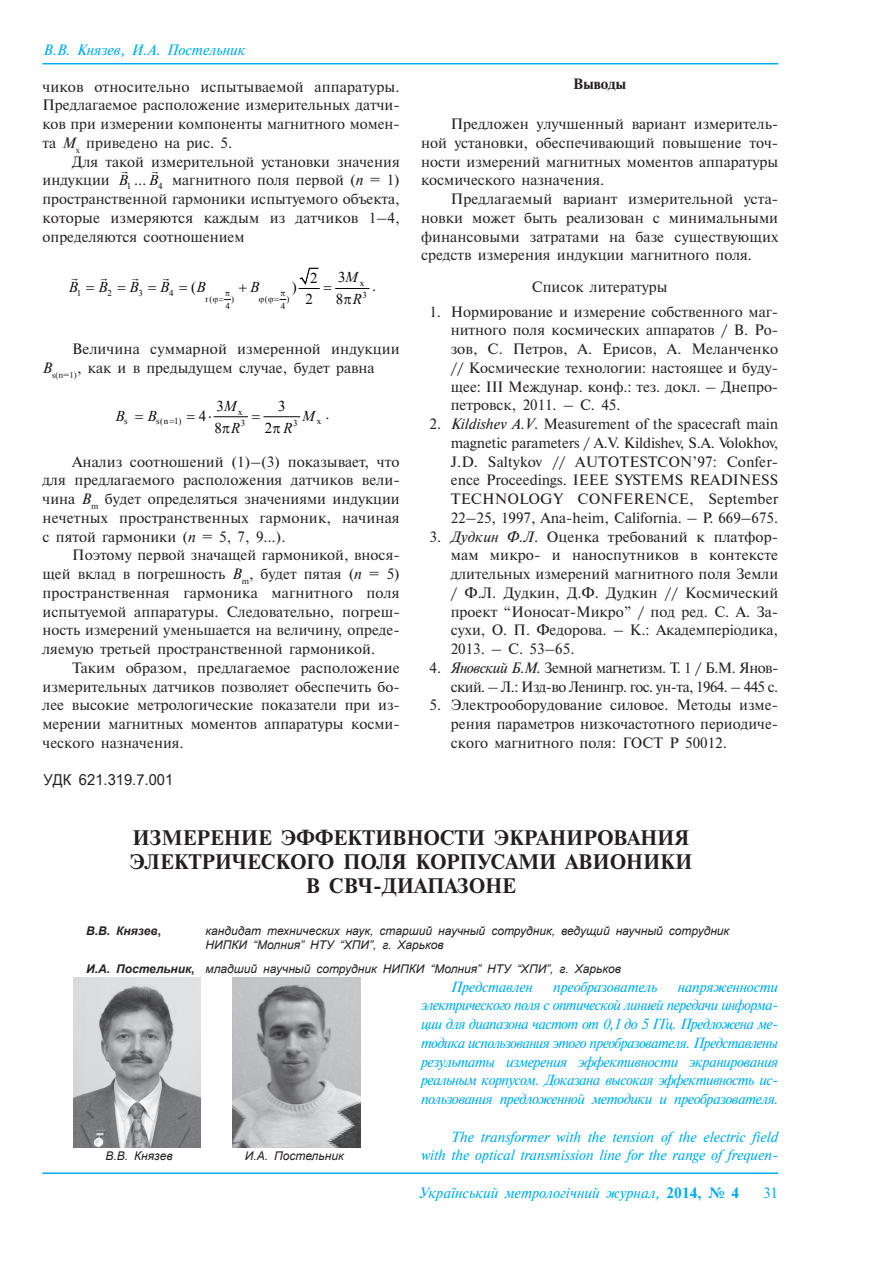
<style>
.page{position:relative;width:893px;height:1263px;background:#fff}
.page>*{position:absolute;margin:0;border:0;box-sizing:border-box;transform-origin:0 0}
.t1{font:700 21px/24px "Newton C";color:#231f20;text-align:center}
.t2{font:15px/18.8px "Newton C";color:#231f20;text-align:justify}
.t3{font:15px/18.8px "Newton C";letter-spacing:-.035em;color:#231f20;text-align:right}
.t4{font:italic 15px "Newton C";color:#00aeef}
.t5{font:15px "Arial Narrow";color:#231f20;scale:1.2 1}
.t6{font:15px "Times New Roman";color:#040503}
.t7{font:italic 15px "Times New Roman";color:#040503}
.t8{font:700 15px "Newton C";color:#231f20}
.t9{font:15px "Newton C";color:#00aeef}
.t10{font:italic 14.7px/18.8px "Newton C";color:#00aeef;text-align:justify}
.t11{font:italic 12px/13.5px "Arial";color:#231f20}
.t12{font:italic 700 12px "Arial";color:#231f20}
.t13{font:9px "Times New Roman";color:#040503}
.s1{font-style:italic}
.s2{font-family:"Times New Roman";font-style:italic;color:#040503}
.s3{font-style:normal}
.s4{font-weight:700}
.s5{font-weight:700;font-style:normal}
</style>
<div class="page">
<hr style="left:42px;top:1172px;width:736px;height:2px;background:#00aeef">
<hr style="left:42px;top:63px;width:736px;height:1px;background:#00aeef">
<hr style="left:336px;top:288px;width:33px;height:1px;background:#040503">
<hr style="left:214px;top:416px;width:33px;height:1px;background:#040503">
<hr style="left:264px;top:416px;width:36px;height:1px;background:#040503">
<img style="left:73px;top:978px;width:128px;height:169px">
<img style="left:233px;top:978px;width:127px;height:169px">
<svg style="left:224px;top:299px;width:6px;height:2px"></svg>
<svg style="left:279px;top:299px;width:7px;height:2px"></svg>
<svg style="left:299px;top:268px;width:21px;height:21px"></svg>
<p class="t4" style="left:43px;top:44px;width:204px">В.В. Князев, И.А. Постельник</p>
<p class="t2" style="left:43px;top:78px;width:359px">чиков относительно испытываемой аппаратуры.<br>Предлагаемое расположение измерительных датчи&shy;ков при измерении компоненты магнитного момен&shy;та <span class="s1">M</span><sub>x</sub> приведено на рис. 5.</p>
<p class="t2" style="left:43px;top:153px;width:359px;text-indent:30px">Для такой измерительной установки значения индукции <span class="s2">B</span><sub>1</sub> … <span class="s2">B</span><sub>4</sub> магнитного поля первой (<span class="s1">n</span> = 1) пространственной гармоники испытуемого объекта, которые измеряются каждым из датчиков 1–4, определяются соотношением</p>
<p class="t13" style="left:360px;top:278px;width:6px">x</p>
<p class="t13" style="left:77px;top:288px;width:6px">1</p>
<p class="t13" style="left:107px;top:288px;width:6px">2</p>
<p class="t13" style="left:138px;top:288px;width:6px">3</p>
<p class="t13" style="left:169px;top:288px;width:6px">4</p>
<p class="t13" style="left:362px;top:290px;width:6px">3</p>
<p class="t13" style="left:206px;top:294px;width:8px">r(</p>
<p class="t13" style="left:231px;top:294px;width:4px">)</p>
<p class="t13" style="left:265px;top:294px;width:4px">(</p>
<p class="t13" style="left:287px;top:294px;width:4px">)</p>
<p class="t13" style="left:225px;top:301px;width:6px">4</p>
<p class="t13" style="left:281px;top:301px;width:6px">4</p>
<p class="t6" style="left:310px;top:269px;width:9px">2</p>
<p class="t6" style="left:338px;top:269px;width:21px">3<span class="s1">M</span></p>
<p class="t6" style="left:191px;top:279px;width:17px">(<span class="s1">B</span></p>
<p class="t6" style="left:292px;top:279px;width:6px">)</p>
<p class="t7" style="left:69px;top:279px;width:11px">B</p>
<p class="t7" style="left:99px;top:279px;width:11px">B</p>
<p class="t7" style="left:130px;top:279px;width:11px">B</p>
<p class="t7" style="left:161px;top:279px;width:11px">B</p>
<p class="t7" style="left:250px;top:279px;width:11px">B</p>
<p class="t2" style="left:372px;top:277px;width:6px">.</p>
<p class="t6" style="left:306px;top:291px;width:9px">2</p>
<p class="t6" style="left:336px;top:291px;width:9px">8</p>
<p class="t7" style="left:353px;top:291px;width:11px">R</p>
<p class="t2" style="left:43px;top:341px;width:359px;text-indent:30px">Величина суммарной измеренной индукции<br><span class="s1">B</span><sub>s(n=1)</sub>, как и в предыдущем случае, будет равна</p>
<p class="t13" style="left:238px;top:406px;width:6px">x</p>
<p class="t13" style="left:124px;top:416px;width:5px">s</p>
<p class="t13" style="left:156px;top:416px;width:27px">s(n 1)</p>
<p class="t13" style="left:317px;top:416px;width:6px">x</p>
<p class="t6" style="left:216px;top:397px;width:21px">3<span class="s1">M</span></p>
<p class="t6" style="left:278px;top:398px;width:9px">3</p>
<p class="t6" style="left:199px;top:407px;width:9px">4</p>
<p class="t7" style="left:116px;top:407px;width:11px">B</p>
<p class="t7" style="left:148px;top:407px;width:11px">B</p>
<p class="t7" style="left:302px;top:407px;width:14px">M</p>
<p class="t7" style="left:231px;top:419px;width:11px">R</p>
<p class="t7" style="left:283px;top:419px;width:11px">R</p>
<p class="t2" style="left:326px;top:406px;width:6px">.</p>
<p class="t2" style="left:43px;top:453px;width:359px;text-indent:30px">Анализ соотношений (1)–(3) показывает, что для предлагаемого расположения датчиков вели&shy;чина <span class="s1">B</span><sub>m</sub> будет определяться значениями индукции нечетных пространственных гармоник, начиная с пятой гармоники (<span class="s1">n</span> = 5, 7, 9…).</p>
<p class="t2" style="left:43px;top:547px;width:359px;text-indent:30px">Поэтому первой значащей гармоникой, внося&shy;щей вклад в погрешность <span class="s1">B</span><sub>m</sub>, будет пятая (<span class="s1">n</span> = 5) пространственная гармоника магнитного поля испытуемой аппаратуры. Следовательно, погреш&shy;ность измерений уменьшается на величину, опреде&shy;ляемую третьей пространственной гармоникой.</p>
<p class="t2" style="left:43px;top:659px;width:359px;text-indent:30px">Таким образом, предлагаемое расположение измерительных датчиков позволяет обеспечить бо&shy;лее высокие метрологические показатели при из&shy;мерении магнитных моментов аппаратуры косми&shy;ческого назначения.</p>
<p class="t13" style="left:241px;top:418px;width:6px">3</p>
<p class="t13" style="left:293px;top:418px;width:6px">3</p>
<p class="t6" style="left:214px;top:419px;width:9px">8</p>
<p class="t6" style="left:265px;top:419px;width:9px">2</p>
<p class="t5" style="left:44px;top:771px;width:110px">УДК 621.319.7.001</p>
<p class="t8" style="left:573px;top:75px;width:54px">Выводы</p>
<p class="t2" style="left:421px;top:116px;width:359px;text-indent:30px">Предложен улучшенный вариант измеритель&shy;ной установки, обеспечивающий повышение точ&shy;ности измерений магнитных моментов аппаратуры космического назначения.</p>
<p class="t2" style="left:421px;top:191px;width:359px;text-indent:30px">Предлагаемый вариант измерительной уста&shy;новки может быть реализован с минимальными финансовыми затратами на базе существующих средств измерения индукции магнитного поля.</p>
<p class="t2" style="left:532px;top:278px;width:137px">Список литературы</p>
<p class="t2" style="left:451px;top:303px;width:329px;text-indent:-21px">1. Нормирование и измерение собственного маг&shy;нитного поля космических аппаратов / В. Ро&shy;зов, С. Петров, А. Ерисов, А. Меланченко // Космические технологии: настоящее и буду&shy;щее: ІІІ Междунар. конф.: тез. докл. – Днепро&shy;петровск, 2011. – С. 45.</p>
<p class="t2" style="left:451px;top:416px;width:329px;text-indent:-21px">2. <span class="s1">Kildishev A.V</span>. Measurement of the spacecraft main magnetic parameters / A.V. Kildishev, S.A. Volokhov, J.D. Saltykov // AUTOTESTCON’97: Confer&shy;ence Proceedings. IEEE SYSTEMS READINESS TECHNOLOGY CONFERENCE, September 22–25, 1997, Ana-heim, California. – Р. 669–675.</p>
<p class="t2" style="left:451px;top:528px;width:329px;text-indent:-21px">3. <span class="s1">Дудкин Ф.Л</span>. Оценка требований к платфор&shy;мам микро- и наноспутников в контексте длительных измерений магнитного поля Земли / Ф.Л. Дудкин, Д.Ф. Дудкин // Космический проект “Ионосат-Микро” / под ред. С. А. За&shy;сухи, О. П. Федорова. – К.: Академперіодика, 2013. – С. 53–65.</p>
<p class="t3" style="left:429px;top:659px;width:350px">4. <span class="s1">Яновский Б.М.</span> Земной магнетизм. Т. 1 / Б.М. Янов&shy;ский. – Л.: Изд-во Ленингр. гос. ун-та, 1964. – 445 с.</p>
<p class="t2" style="left:451px;top:697px;width:329px;text-indent:-21px">5. Электрооборудование силовое. Методы изме&shy;рения параметров низкочастотного периодиче&shy;ского магнитного поля: ГОСТ Р 50012.</p>
<h1 class="t1" style="left:130px;top:826px;width:564px">ИЗМЕРЕНИЕ ЭФФЕКТИВНОСТИ ЭКРАНИРОВАНИЯ<br>ЭЛЕКТРИЧЕСКОГО ПОЛЯ КОРПУСАМИ АВИОНИКИ<br>В СВЧ-ДИАПАЗОНЕ</h1>
<p class="t12" style="left:86px;top:924px;width:76px">В.В. Князев<span class="s3">,</span></p>
<p class="t11" style="left:206px;top:924px;width:525px">кандидат технических наук, старший научный сотрудник, ведущий научный сотрудник<br>НИПКИ “Молния” НТУ “ХПИ”, г. Харьков</p>
<p class="t11" style="left:86px;top:962px;width:536px"><span class="s4">И.А. Постельник</span><span class="s5">,</span> младший научный сотрудник НИПКИ “Молния” НТУ “ХПИ”, г. Харьков</p>
<p class="t11" style="left:106px;top:1149px;width:69px">В.В. Князев</p>
<p class="t11" style="left:245px;top:1149px;width:100px">И.А. Постельник</p>
<p class="t10" style="left:451px;top:978px;width:84px">Представлен</p>
<p class="t10" style="left:553px;top:978px;width:106px">преобразователь</p>
<p class="t10" style="left:421px;top:978px;width:359px;text-indent:257px">напряженности электрического поля с оптической линией передачи информа&shy;ции для диапазона частот от 0,1 до 5 ГГц. Предложена ме&shy;тодика использования этого преобразователя. Представлены результаты измерения эффективности экранирования реальным корпусом. Доказана высокая эффективность ис&shy;пользования предложенной методики и преобразователя.</p>
<p class="t10" style="left:421px;top:1128px;width:359px;text-align:right">The transformer with the tension of the electric field<br>with the optical transmission line for the range of frequen-</p>
<p class="t4" style="left:419px;top:1187px;width:322px">Український метрологічний журнал, <span class="s5">2014, № 4</span></p>
<p class="t9" style="left:763px;top:1187px;width:16px">31</p>
</div>
